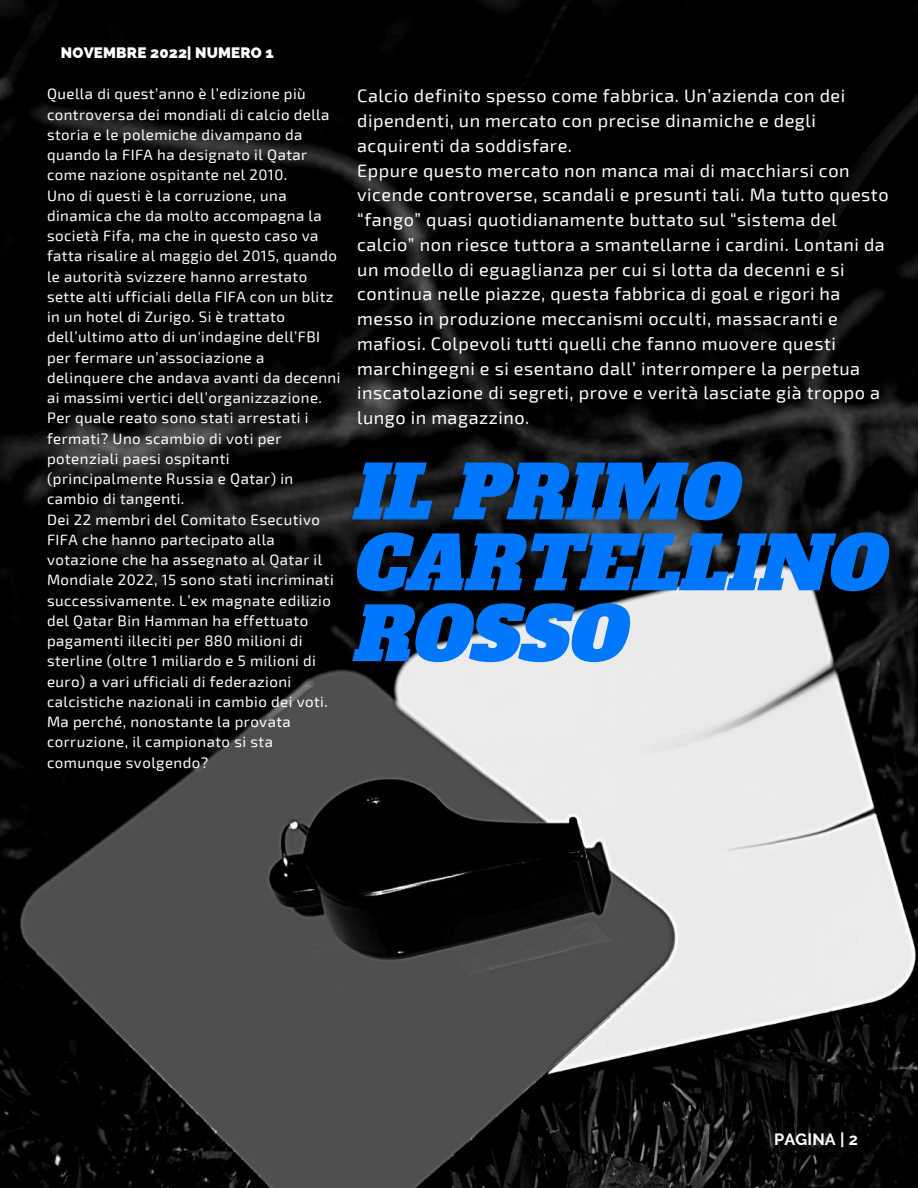
<style>
.page{position:relative;width:918px;height:1188px;background:#fff}
.page>*{position:absolute;margin:0;border:0;box-sizing:border-box;transform-origin:0 0}
.t1{font:73.05px/70.8px "CA Generated";color:#07f}
.t2{font:18px/24.8px "Exo 2";letter-spacing:.03em;color:#fff}
.t3{font:700 16.2px "Raleway";letter-spacing:.01em;color:#fff}
.t4{font:800 15.15px "Raleway";letter-spacing:.01em;color:#fff}
.t5{font:15px/20.2px "Exo 2";letter-spacing:.03em;color:#fff}
</style>
<div class="page">
<img style="left:0;top:0;width:918px;height:1188px">
<p class="t4" style="left:61px;top:44px;width:214px">NOVEMBRE 2022| NUMERO 1</p>
<p class="t5" style="left:47px;top:83px;width:295px">Quella di quest’anno è l’edizione più controversa dei mondiali di calcio della storia e le polemiche divampano da quando la FIFA ha designato il Qatar come nazione ospitante nel 2010.<br>Uno di questi è la corruzione, una dinamica che da molto accompagna la società Fifa, ma che in questo caso va fatta risalire al maggio del 2015, quando le autorità svizzere hanno arrestato sette alti ufficiali della FIFA con un blitz in un hotel di Zurigo. Si è trattato dell’ultimo atto di un'indagine dell’FBI per fermare un’associazione a delinquere che andava avanti da decenni ai massimi vertici dell’organizzazione.<br>Per quale reato sono stati arrestati i fermati? Uno scambio di voti per potenziali paesi ospitanti (principalmente Russia e Qatar) in cambio di tangenti.<br>Dei 22 membri del Comitato Esecutivo FIFA che hanno partecipato alla votazione che ha assegnato al Qatar il Mondiale 2022, 15 sono stati incriminati successivamente. L’ex magnate edilizio del Qatar Bin Hamman ha effettuato pagamenti illeciti per 880 milioni di sterline (oltre 1 miliardo e 5 milioni di euro) a vari ufficiali di federazioni calcistiche nazionali in cambio dei voti.<br>Ma perché, nonostante la provata corruzione, il campionato si sta comunque svolgendo?</p>
<p class="t2" style="left:357px;top:83px;width:533px">Calcio definito spesso come fabbrica. Un’azienda con dei dipendenti, un mercato con precise dinamiche e degli acquirenti da soddisfare.<br>Eppure questo mercato non manca mai di macchiarsi con vicende controverse, scandali e presunti tali. Ma tutto questo “fango” quasi quotidianamente buttato sul “sistema del calcio” non riesce tuttora a smantellarne i cardini. Lontani da un modello di eguaglianza per cui si lotta da decenni e si continua nelle piazze, questa fabbrica di goal e rigori ha messo in produzione meccanismi occulti, massacranti e mafiosi. Colpevoli tutti quelli che fanno muovere questi marchingegni e si esentano dall’ interrompere la perpetua inscatolazione di segreti, prove e verità lasciate già troppo a lungo in magazzino.</p>
<h1 class="t1" style="left:357px;top:458px;width:533px">IL PRIMO<br>CARTELLINO<br>ROSSO</h1>
<p class="t3" style="left:774px;top:1130px;width:85px">PAGINA | 2</p>
</div>
